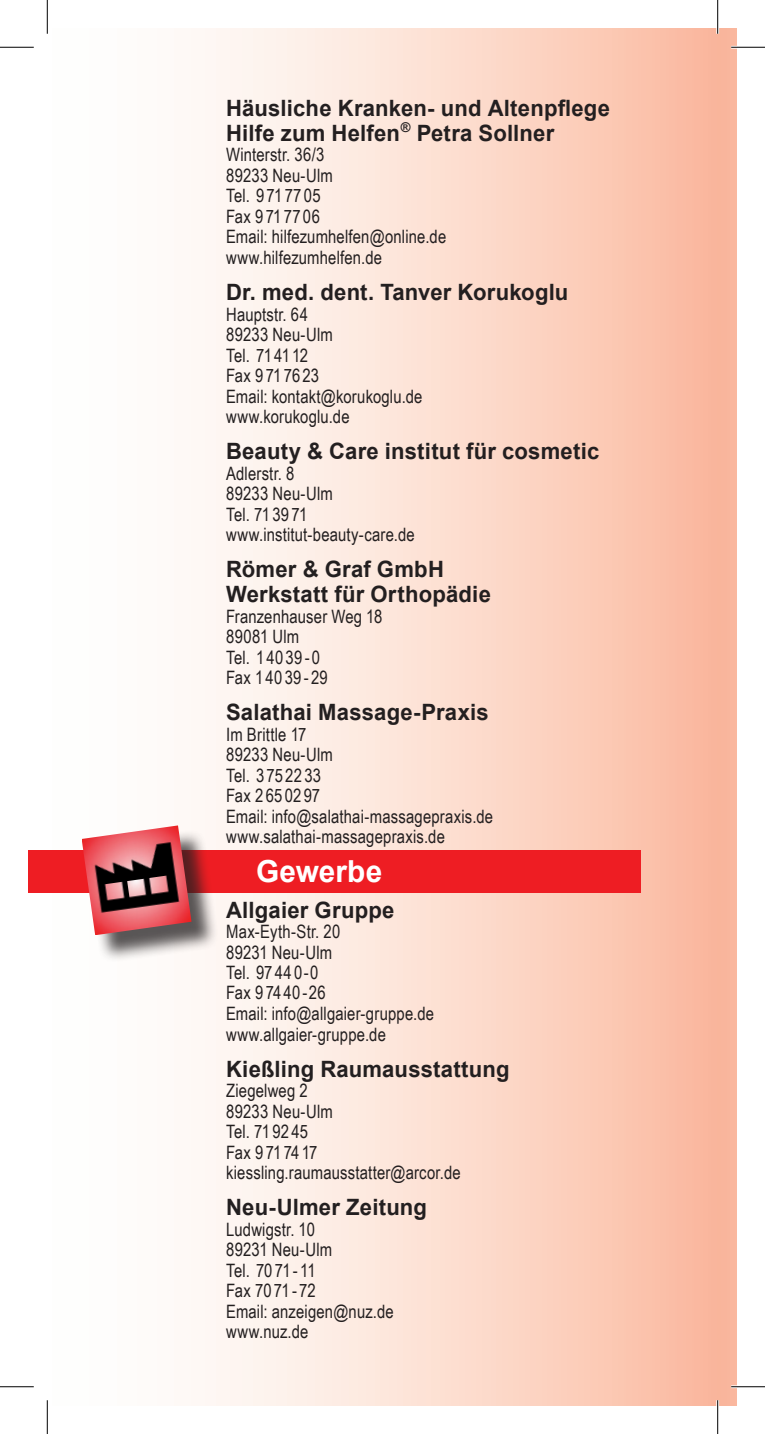
<style>
.page{position:relative;width:765px;height:1434px;background:#fff}
.page>*{position:absolute;margin:0;border:0;box-sizing:border-box;transform-origin:0 0}
.t1{font:700 30.38px "Arial";letter-spacing:.005em;color:#fff}
.t2{font:700 22.5px/24.8px "Arial";letter-spacing:.01em;color:#231f20}
.t3{font:18.45px/20.5px "Arial Narrow";letter-spacing:.01em;color:#231f20}
</style>
<div class="page">
<div style="left:717px;top:28px;width:19px;height:1378px;background:#f9b59c"></div>
<div style="left:28px;top:28px;width:691px;height:1378px;background:linear-gradient(to right,#fff,#fbbea5)"></div>
<div style="left:28px;top:851px;width:612px;height:42px;background:#ee1d23"></div>
<div style="left:85px;top:829px;width:133px;height:133px;background:#231f20;opacity:.75"></div>
<img style="left:82px;top:825px;width:109px;height:110px">
<hr style="left:0;top:46px;width:34px;height:3px;background:#fff">
<hr style="left:730px;top:46px;width:34px;height:3px;background:#fff">
<hr style="left:0;top:1385px;width:34px;height:3px;background:#fff">
<hr style="left:730px;top:1385px;width:34px;height:3px;background:#fff">
<hr style="left:46px;top:0;width:3px;height:34px;background:#fff">
<hr style="left:46px;top:1400px;width:3px;height:34px;background:#fff">
<hr style="left:716px;top:0;width:2px;height:34px;background:#fff">
<hr style="left:716px;top:1400px;width:2px;height:34px;background:#fff">
<hr style="left:0;top:47px;width:34px;height:1px;background:#000">
<hr style="left:730px;top:47px;width:34px;height:1px;background:#000">
<hr style="left:0;top:1386px;width:34px;height:1px;background:#000">
<hr style="left:730px;top:1386px;width:34px;height:1px;background:#000">
<hr style="left:47px;top:0;width:1px;height:34px;background:#000">
<hr style="left:47px;top:1400px;width:1px;height:34px;background:#000">
<hr style="left:717px;top:0;width:1px;height:34px;background:#000">
<hr style="left:717px;top:1400px;width:1px;height:34px;background:#000">
<p class="t2" style="left:226px;top:97px;width:385px">Häusliche Kranken- und Altenpflege<br>Hilfe zum Helfen<sup>®</sup> Petra Sollner</p>
<p class="t3" style="left:226px;top:144px;width:221px">Winterstr. 36/3<br>89233 Neu-Ulm<br>Tel. 9717705<br>Fax 9717706<br>Email: hilfezumhelfen@online.de www.hilfezumhelfen.de</p>
<p class="t2" style="left:226px;top:281px;width:343px">Dr. med. dent. Tanver Korukoglu</p>
<p class="t3" style="left:226px;top:303px;width:198px">Hauptstr. 64<br>89233 Neu-Ulm<br>Tel. 71 41 12<br>Fax 9717623<br>Email: kontakt@korukoglu.de www.korukoglu.de</p>
<p class="t2" style="left:226px;top:440px;width:374px">Beauty &amp; Care institut für cosmetic</p>
<p class="t3" style="left:226px;top:462px;width:190px">Adlerstr. 8<br>89233 Neu-Ulm<br>Tel. 71 39 71 www.institut-beauty-care.de</p>
<p class="t2" style="left:226px;top:558px;width:266px">Römer &amp; Graf GmbH<br>Werkstatt für Orthopädie</p>
<p class="t3" style="left:226px;top:605px;width:158px">Franzenhauser Weg 18<br>89081 Ulm<br>Tel. 14039-0<br>Fax 14039-29</p>
<p class="t2" style="left:226px;top:701px;width:264px">Salathai Massage-Praxis</p>
<p class="t3" style="left:226px;top:723px;width:268px">Im Brittle 17<br>89233 Neu-Ulm<br>Tel. 3752233<br>Fax 2650297<br>Email: info@salathai-massagepraxis.de www.salathai-massagepraxis.de</p>
<h1 class="t1" style="left:256px;top:851px;width:128px">Gewerbe</h1>
<p class="t2" style="left:226px;top:898px;width:170px">Allgaier Gruppe</p>
<p class="t3" style="left:226px;top:921px;width:209px">Max-Eyth-Str. 20<br>89231 Neu-Ulm<br>Tel. 97440-0<br>Fax 97440-26<br>Email: info@allgaier-gruppe.de www.allgaier-gruppe.de</p>
<p class="t2" style="left:226px;top:1057px;width:285px">Kießling Raumausstattung</p>
<p class="t3" style="left:226px;top:1080px;width:236px">Ziegelweg 2<br>89233 Neu-Ulm<br>Tel. 71 92 45<br>Fax 9 71 74 17 kiessling.raumausstatter@arcor.de</p>
<p class="t2" style="left:226px;top:1196px;width:202px">Neu-Ulmer Zeitung</p>
<p class="t3" style="left:226px;top:1218px;width:169px">Ludwigstr. 10<br>89231 Neu-Ulm<br>Tel. 70 71 - 11<br>Fax 70 71 - 72<br>Email: anzeigen@nuz.de www.nuz.de</p>
</div>
